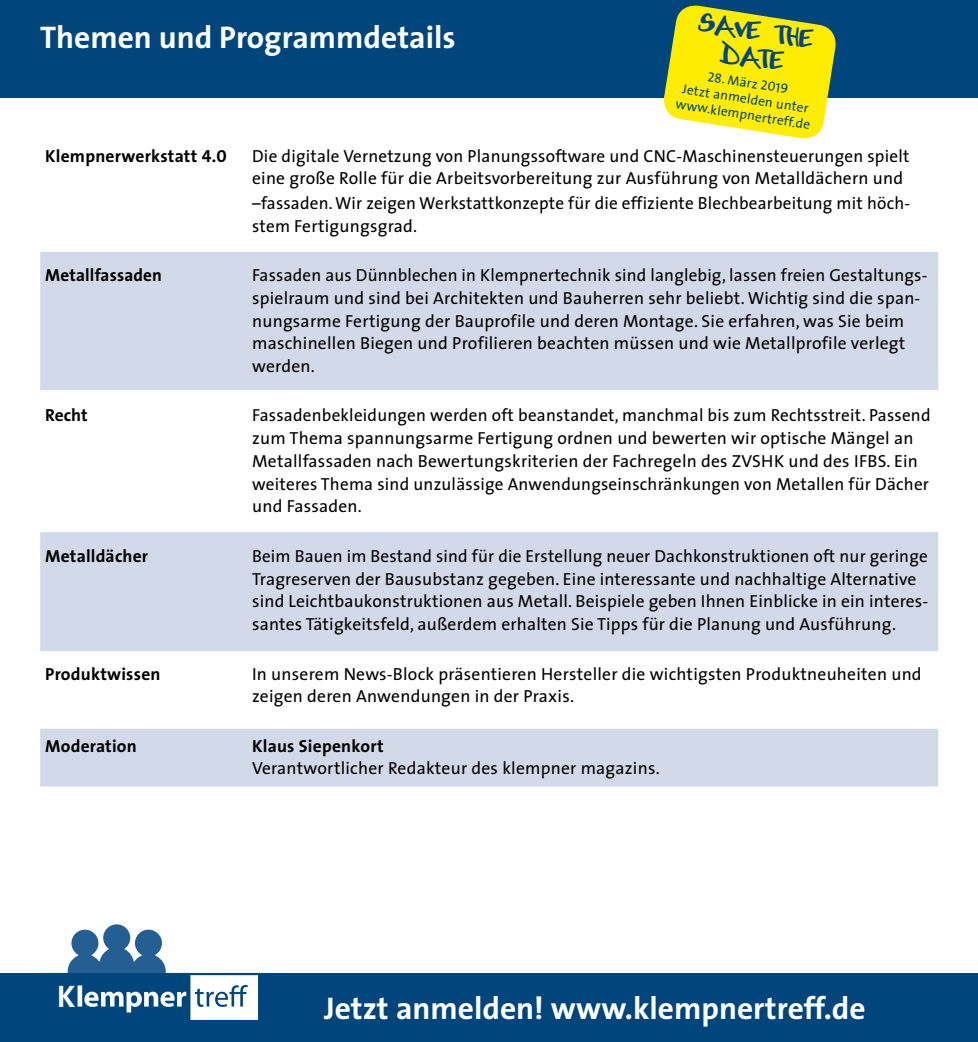
<style>
.page{position:relative;width:978px;height:1042px;background:#fff}
.page>*{position:absolute;margin:0;border:0;box-sizing:border-box;transform-origin:0 0}
.t1{font:700 31.5px "The Sans";color:#fff}
.t2{font:700 31.32px "The Sans";color:#fff}
.t3{font:26.43px/26.4px "Abuse";color:#00467c;text-align:center}
.t4{font:17.5px/22.8px "The Sans";letter-spacing:.015em;color:#000}
.t5{font:700 17.5px "The Sans";letter-spacing:.015em;color:#000}
.t6{font:13.47px/15.9px "The Sans";color:#00467c;text-align:center}
.t7{font:13.47px "The Sans Caps";color:#00467c}
.s1{font-family:"The Sans"}
.s2{font-family:"The Sans Bold Caps";font-weight:400}
</style>
<div class="page">
<div style="left:0;top:973px;width:977px;height:69px;background:#00467c"></div>
<div style="left:0;top:0;width:977px;height:98px;background:#00467c"></div>
<svg style="left:45px;top:924px;width:215px;height:96px"></svg>
<div style="left:40px;top:252px;width:898px;height:138px;background:#d2d9e9"></div>
<div style="left:40px;top:532px;width:898px;height:119px;background:#d2d9e9"></div>
<div style="left:40px;top:729px;width:898px;height:57px;background:#d2d9e9"></div>
<svg style="left:664px;top:5px;width:172px;height:134px"></svg>
<h1 class="t1" style="left:40px;top:11px;width:417px">Themen und Programmdetails</h1>
<h3 class="t3" style="left:701px;top:10px;width:117px;rotate:9deg">SAVE THE<br>DATE</h3>
<p class="t7" style="left:709px;top:65px;width:83px;rotate:9deg">28<span class="s1">. März</span> 2019</p>
<p class="t6" style="left:679px;top:80px;width:137px;rotate:9deg">Jetzt anmelden unter www.klempnertreff.de</p>
<p class="t5" style="left:45px;top:141px;width:183px">Klempnerwerkstatt <span class="s2">4.0</span></p>
<p class="t4" style="left:252px;top:144px;width:658px">Die digitale Vernetzung von Planungssoftware und CNC-Maschinensteuerungen spielt eine große Rolle für die Arbeitsvorbereitung zur Ausführung von Metalldächern und</p>
<p class="t4" style="left:252px;top:191px;width:657px">–fassaden. Wir zeigen Werkstattkonzepte für die effiziente Blechbearbeitung mit höch&shy;stem Fertigungsgrad.</p>
<p class="t5" style="left:45px;top:260px;width:118px">Metallfassaden</p>
<p class="t4" style="left:252px;top:263px;width:676px">Fassaden aus Dünnblechen in Klempnertechnik sind langlebig, lassen freien Gestaltungs&shy;spielraum und sind bei Architekten und Bauherren sehr beliebt. Wichtig sind die span&shy;nungsarme Fertigung der Bauprofile und deren Montage. Sie erfahren, was Sie beim maschinellen Biegen und Profilieren beachten müssen und wie Metallprofile verlegt werden.</p>
<p class="t5" style="left:45px;top:401px;width:44px">Recht</p>
<p class="t4" style="left:252px;top:404px;width:679px">Fassadenbekleidungen werden oft beanstandet, manchmal bis zum Rechtsstreit. Passend zum Thema spannungsarme Fertigung ordnen und bewerten wir optische Mängel an Metallfassaden nach Bewertungskriterien der Fachregeln des ZVSHK und des IFBS. Ein weiteres Thema sind unzulässige Anwendungseinschränkungen von Metallen für Dächer und Fassaden.</p>
<p class="t5" style="left:45px;top:541px;width:104px">Metalldächer</p>
<p class="t4" style="left:252px;top:544px;width:677px">Beim Bauen im Bestand sind für die Erstellung neuer Dachkonstruktionen oft nur geringe Tragreserven der Bausubstanz gegeben. Eine interessante und nachhaltige Alternative sind Leichtbaukonstruktionen aus Metall. Beispiele geben Ihnen Einblicke in ein interes&shy;santes Tätigkeitsfeld, außerdem erhalten Sie Tipps für die Planung und Ausführung.</p>
<p class="t5" style="left:45px;top:659px;width:117px">Produktwissen</p>
<p class="t4" style="left:252px;top:662px;width:671px">In unserem News-Block präsentieren Hersteller die wichtigsten Produktneuheiten und zeigen deren Anwendungen in der Praxis.</p>
<p class="t5" style="left:45px;top:731px;width:93px">Moderation</p>
<p class="t5" style="left:252px;top:731px;width:133px">Klaus Siepenkort</p>
<p class="t4" style="left:252px;top:756px;width:409px">Verantwortlicher Redakteur des klempner magazins.</p>
<h2 class="t2" style="left:57px;top:970px;width:20px">K</h2>
<h1 class="t1" style="left:324px;top:981px;width:543px">Jetzt anmelden! www.klempnertreff.de</h1>
</div>
